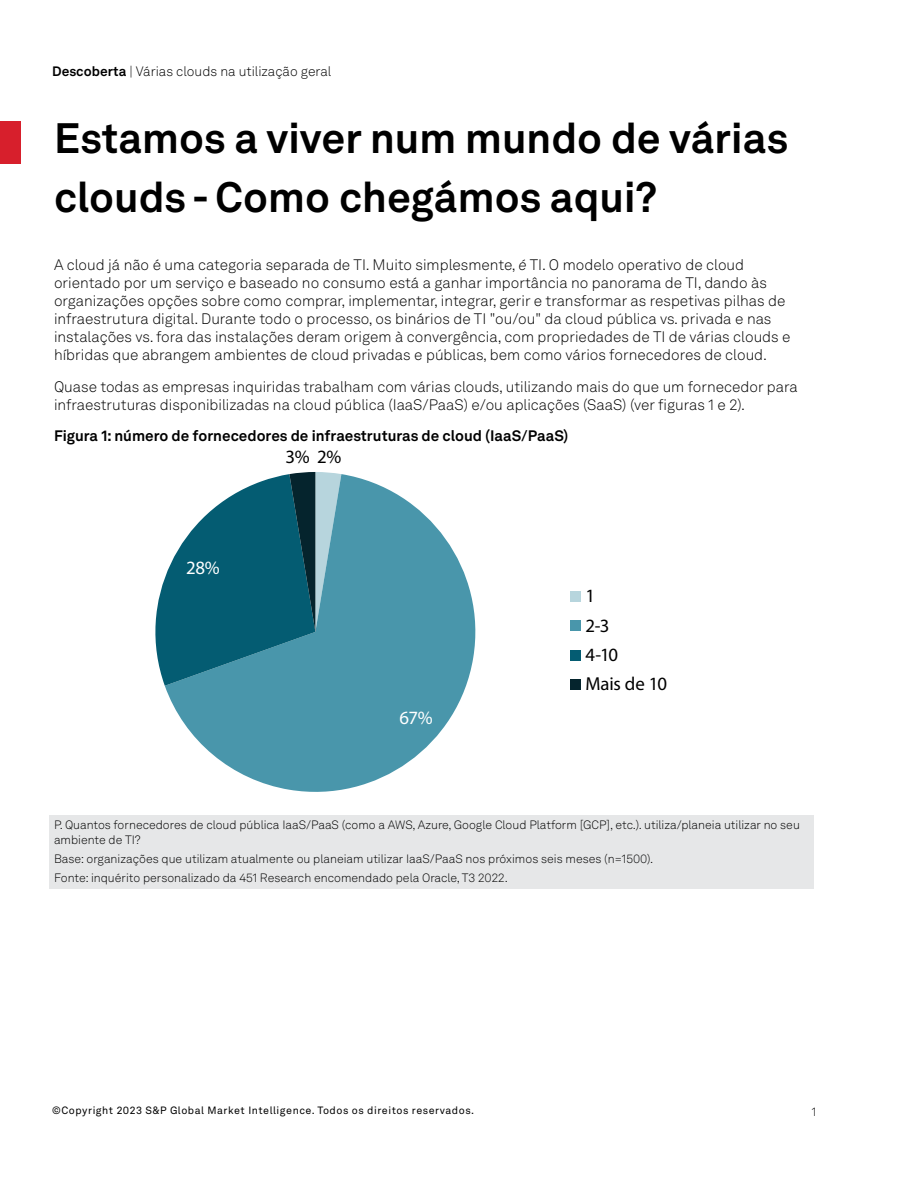
<style>
.page{position:relative;width:918px;height:1188px;background:#fff}
.page>*{position:absolute;margin:0;border:0;box-sizing:border-box;transform-origin:0 0}
.Heading_1{font:700 42px/58.5px "Akkurat LL";color:#000}
.t1{font:18.75px/29.4px "Akkurat LL";letter-spacing:-.015em;color:#000}
.t2{font:18.75px "Akkurat LL";color:#fff}
.t3{font:300 15px/18px "Akkurat LL";color:#000}
.Exhibit_Title{font:700 15px "Akkurat LL";color:#000}
.t4{font:300 13.5px "Akkurat LL";color:#000}
.Source{font:300 12px/14.4px "Akkurat LL";color:#000}
.Source_-_final_line{font:300 12px "Akkurat LL";color:#000}
.t5{font:10.5px "Akkurat LL";letter-spacing:.05em;color:#000}
.s1{font-weight:700}
.s2{font-style:italic}
</style>
<div class="page">
<div style="left:0;top:122px;width:21px;height:42px;background:#d71f2c"></div>
<div style="left:50px;top:816px;width:764px;height:35px;background:#e6e7e8"></div>
<div style="left:50px;top:849px;width:764px;height:21px;background:#e6e7e8"></div>
<div style="left:50px;top:868px;width:764px;height:21px;background:#e6e7e8"></div>
<svg style="left:165px;top:474px;width:311px;height:318px;fill:#4996ab"></svg>
<svg style="left:155px;top:472px;width:186px;height:214px"></svg>
<div style="left:571px;top:591px;width:10px;height:11px;background:#b7d5dd"></div>
<div style="left:571px;top:621px;width:10px;height:10px;background:#4996ab"></div>
<div style="left:571px;top:650px;width:10px;height:10px;background:#045c72"></div>
<div style="left:571px;top:679px;width:10px;height:11px;background:#05242d"></div>
<p class="t4" style="left:52px;top:61px;width:281px"><span class="s1">Descoberta</span> | Várias clouds na utilização geral</p>
<p class="Heading_1" style="left:54px;top:107px;width:735px">Estamos a viver num mundo de várias clouds - Como chegámos aqui?</p>
<p class="t3" style="left:54px;top:256px;width:738px">A cloud já não é uma categoria separada de TI. Muito simplesmente, <span class="s2">é</span> TI. O modelo operativo de cloud orientado por um serviço e baseado no consumo está a ganhar importância no panorama de TI, dando às organizações opções sobre como comprar, implementar, integrar, gerir e transformar as respetivas pilhas de infraestrutura digital. Durante todo o processo, os binários de TI "ou/ou" da cloud pública vs. privada e nas instalações vs. fora das instalações deram origem à convergência, com propriedades de TI de várias clouds e híbridas que abrangem ambientes de cloud privadas e públicas, bem como vários fornecedores de cloud.</p>
<p class="t3" style="left:54px;top:377px;width:745px">Quase todas as empresas inquiridas trabalham com várias clouds, utilizando mais do que um fornecedor para infraestruturas disponibilizadas na cloud pública (IaaS/PaaS) e/ou aplicações (SaaS) (ver figuras 1 e 2).</p>
<p class="Exhibit_Title" style="left:54px;top:425px;width:516px">Figura 1: número de fornecedores de infraestruturas de cloud (IaaS/PaaS)</p>
<p class="t2" style="left:186px;top:556px;width:35px">28%</p>
<p class="t1" style="left:286px;top:442px;width:57px">3% 2%</p>
<p class="t2" style="left:400px;top:706px;width:35px">67%</p>
<p class="t1" style="left:586px;top:581px;width:83px">1<br>2-3<br>4-10<br>Mais de 10</p>
<p class="Source" style="left:54px;top:818px;width:747px">P. Quantos fornecedores de cloud pública IaaS/PaaS (como a AWS, Azure, Google Cloud Platform [GCP], etc.). utiliza/planeia utilizar no seu ambiente de TI?</p>
<p class="Source" style="left:54px;top:851px;width:601px">Base: organizações que utilizam atualmente ou planeiam utilizar IaaS/PaaS nos próximos seis meses (n=1500).</p>
<p class="Source_-_final_line" style="left:54px;top:869px;width:455px">Fonte: inquérito personalizado da 451 Research encomendado pela Oracle, T3 2022.</p>
<p class="t5" style="left:52px;top:1103px;width:423px">©Copyright 2023 S&amp;P Global Market Intelligence. Todos os direitos reservados.</p>
<p class="Source" style="left:812px;top:1104px;width:6px">1</p>
</div>
